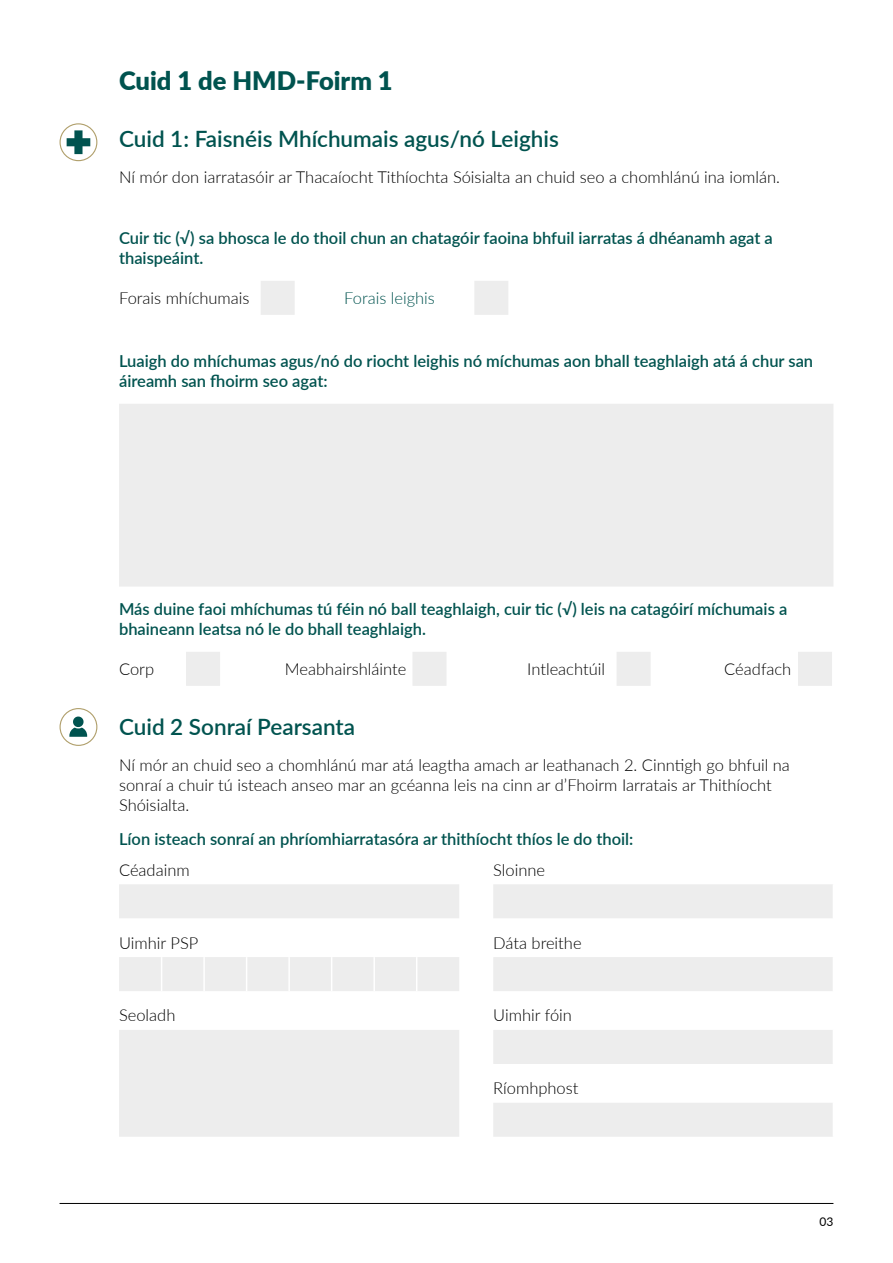
<style>
.page{position:relative;width:893px;height:1263px;background:#fff}
.page>*{position:absolute;margin:0;border:0;box-sizing:border-box;transform-origin:0 0}
.t1{font:900 25.5px "Lato";color:#00534f}
.t2{font:600 22.5px "Lato";color:#00534f}
.t3{font:600 16.5px/19.8px "Lato";color:#00534f}
.t4{font:300 16.5px/19.8px "Lato";color:#000}
.t5{font:300 16.5px "Lato";color:#00534f}
.t6{font:12px "Lato";color:#000}
</style>
<div class="page">
<hr style="left:60px;top:1203px;width:773px;height:1px;background:#000">
<svg style="left:119px;top:281px;width:714px;height:306px;fill:#ededed"></svg>
<svg style="left:186px;top:652px;width:646px;height:34px"></svg>
<svg style="left:119px;top:884px;width:714px;height:253px;fill:#ededed"></svg>
<hr style="left:161px;top:957px;width:1px;height:34px;background:#fff">
<hr style="left:203px;top:957px;width:2px;height:34px;background:#fff">
<hr style="left:246px;top:957px;width:1px;height:34px;background:#fff">
<hr style="left:288px;top:957px;width:2px;height:34px;background:#fff">
<hr style="left:331px;top:957px;width:1px;height:34px;background:#fff">
<hr style="left:373px;top:957px;width:2px;height:34px;background:#fff">
<hr style="left:416px;top:957px;width:1px;height:34px;background:#fff">
<svg style="left:67px;top:130px;width:23px;height:24px"></svg>
<div style="left:60px;top:123px;width:37px;height:38px;border:1px solid #b09f6b;border-radius:50%"></div>
<div style="left:60px;top:708px;width:37px;height:38px;border:1px solid #b09f6b;border-radius:50%"></div>
<svg style="left:69px;top:716px;width:18px;height:21px"></svg>
<h1 class="t1" style="left:119px;top:61px;width:275px">Cuid 1 de HMD-Foirm 1</h1>
<h2 class="t2" style="left:119px;top:122px;width:441px">Cuid 1: Faisnéis Mhíchumais agus/nó Leighis</h2>
<p class="t4" style="left:119px;top:167px;width:662px">Ní mór don iarratasóir ar Thacaíocht Tithíochta Sóisialta an chuid seo a chomhlánú ina iomlán.</p>
<p class="t3" style="left:119px;top:227px;width:655px">Cuir tic (√) sa bhosca le do thoil chun an chatagóir faoina bhfuil iarratas á dhéanamh agat a thaispeáint.</p>
<p class="t4" style="left:119px;top:288px;width:132px">Forais mhíchumais</p>
<p class="t5" style="left:344px;top:287px;width:92px">Forais leighis</p>
<p class="t3" style="left:119px;top:350px;width:696px">Luaigh do mhíchumas agus/nó do riocht leighis nó míchumas aon bhall teaghlaigh atá á chur san áireamh san fhoirm seo agat:</p>
<p class="t3" style="left:119px;top:598px;width:670px">Más duine faoi mhíchumas tú féin nó ball teaghlaigh, cuir tic (√) leis na catagóirí míchumais a bhaineann leatsa nó le do bhall teaghlaigh.</p>
<p class="t4" style="left:119px;top:659px;width:37px">Corp</p>
<p class="t4" style="left:285px;top:659px;width:123px">Meabhairshláinte</p>
<p class="t4" style="left:527px;top:659px;width:79px">Intleachtúil</p>
<p class="t4" style="left:724px;top:659px;width:69px">Céadfach</p>
<h2 class="t2" style="left:119px;top:710px;width:238px">Cuid 2 Sonraí Pearsanta</h2>
<p class="t4" style="left:119px;top:755px;width:672px">Ní mór an chuid seo a chomhlánú mar atá leagtha amach ar leathanach 2. Cinntigh go bhfuil na sonraí a chuir tú isteach anseo mar an gcéanna leis na cinn ar d’Fhoirm Iarratais ar Thithíocht<br>Shóisialta.</p>
<p class="t3" style="left:119px;top:829px;width:516px">Líon isteach sonraí an phríomhiarratasóra ar thithíocht thíos le do thoil:</p>
<p class="t4" style="left:119px;top:859px;width:72px">Céadainm</p>
<p class="t4" style="left:493px;top:859px;width:53px">Sloinne</p>
<p class="t4" style="left:119px;top:932px;width:81px">Uimhir PSP</p>
<p class="t4" style="left:493px;top:932px;width:90px">Dáta breithe</p>
<p class="t4" style="left:119px;top:1005px;width:58px">Seoladh</p>
<p class="t4" style="left:493px;top:1005px;width:80px">Uimhir fóin</p>
<p class="t4" style="left:493px;top:1078px;width:87px">Ríomhphost</p>
<p class="t6" style="left:819px;top:1213px;width:15px">03</p>
</div>
